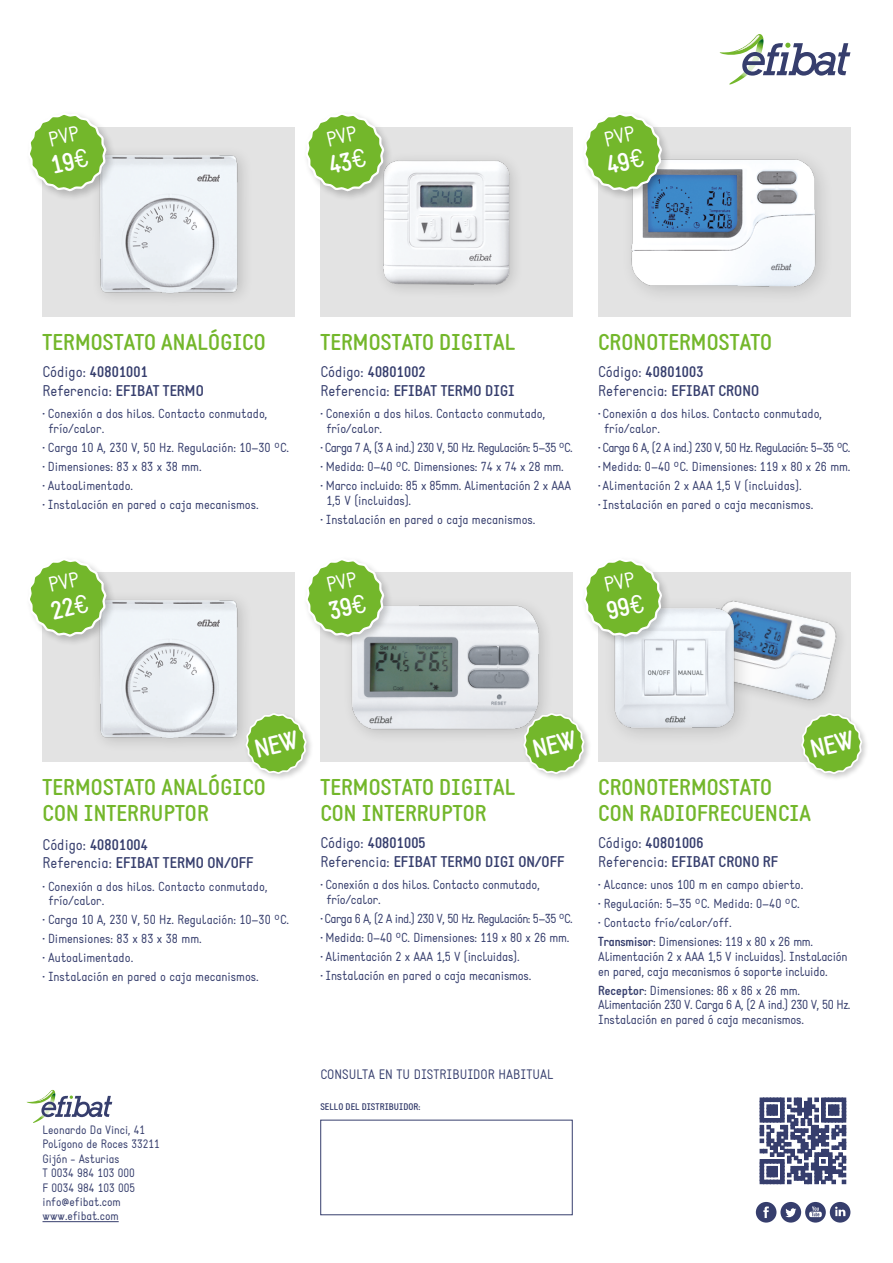
<style>
.page{position:relative;width:893px;height:1263px;background:#fff}
.page>*{position:absolute;margin:0;border:0;box-sizing:border-box;transform-origin:0 0}
.t1{font:700 22.5px/25.5px "Static";color:#73b72b}
.t2{font:700 15.3px/18.9px "Static";color:#363e6d}
.t3{font:13.5px "Static";color:#363e6d}
.t4{font:12.9px/18.9px "Static";letter-spacing:-.005em;color:#363e6d}
.t5{font:12px/14.4px "Static";color:#363e6d}
.t6{font:700 9.45px "Static";color:#363e6d}
.s1{font-weight:400}
.s2{font-weight:700}
.s3{font-family:"DIN"}
</style>
<div class="page">
<svg style="left:719px;top:34px;width:131px;height:51px"></svg>
<div style="left:320px;top:1120px;width:253px;height:95px;border:1px solid #363e6d"></div>
<svg style="left:27px;top:1089px;width:85px;height:34px"></svg>
<hr style="left:43px;top:1221px;width:76px;height:1px;background:#363e6d">
<svg style="left:760px;top:1098px;width:86px;height:86px"></svg>
<svg style="left:756px;top:1202px;width:94px;height:20px"></svg>
<div style="left:43px;top:127px;width:252px;height:190px;background:#e3e3e3"></div>
<div style="left:43px;top:573px;width:252px;height:189px;background:#e3e3e3"></div>
<div style="left:320px;top:127px;width:253px;height:190px;background:#e3e3e3"></div>
<div style="left:320px;top:573px;width:253px;height:189px;background:#e3e3e3"></div>
<div style="left:598px;top:127px;width:252px;height:190px;background:#e3e3e3"></div>
<div style="left:598px;top:573px;width:252px;height:189px;background:#e3e3e3"></div>
<img style="left:631px;top:159px;width:191px;height:134px">
<img style="left:754px;top:604px;width:87px;height:101px">
<img style="left:383px;top:160px;width:132px;height:130px">
<div style="left:90px;top:144px;width:163px;height:163px;background:#000;opacity:.16"></div>
<img style="left:95px;top:152px;width:146px;height:141px">
<div style="left:90px;top:590px;width:163px;height:163px;background:#000;opacity:.16"></div>
<img style="left:95px;top:598px;width:146px;height:141px">
<div style="left:302px;top:110px;width:92px;height:91px;background:#000;opacity:.2"></div>
<div style="left:580px;top:110px;width:92px;height:91px;background:#000;opacity:.2"></div>
<div style="left:25px;top:555px;width:91px;height:91px;background:#000;opacity:.2"></div>
<div style="left:25px;top:110px;width:91px;height:91px;background:#000;opacity:.2"></div>
<div style="left:244px;top:711px;width:70px;height:70px;background:#000;opacity:.2"></div>
<img style="left:351px;top:605px;width:190px;height:129px">
<div style="left:302px;top:555px;width:92px;height:91px;background:#000;opacity:.2"></div>
<div style="left:521px;top:711px;width:71px;height:70px;background:#000;opacity:.2"></div>
<div style="left:602px;top:595px;width:152px;height:152px;background:#000;opacity:.16"></div>
<img style="left:610px;top:606px;width:128px;height:125px">
<div style="left:799px;top:711px;width:70px;height:70px;background:#000;opacity:.2"></div>
<div style="left:580px;top:555px;width:92px;height:91px;background:#000;opacity:.2"></div>
<svg style="left:304px;top:111px;width:82px;height:82px"></svg>
<svg style="left:582px;top:111px;width:81px;height:82px"></svg>
<svg style="left:26px;top:556px;width:82px;height:82px"></svg>
<svg style="left:26px;top:111px;width:82px;height:82px"></svg>
<svg style="left:244px;top:712px;width:64px;height:63px"></svg>
<svg style="left:304px;top:556px;width:82px;height:82px"></svg>
<svg style="left:522px;top:712px;width:64px;height:63px"></svg>
<svg style="left:800px;top:712px;width:63px;height:63px"></svg>
<svg style="left:582px;top:556px;width:81px;height:82px"></svg>
<h1 class="t1" style="left:43px;top:329px;width:225px">TERMOSTATO ANALÓGICO</h1>
<p class="t2" style="left:43px;top:363px;width:163px"><span class="s1">Código:</span> 40801001<br><span class="s1">Referencia:</span> EFIBAT TERMO</p>
<p class="t4" style="left:49px;top:407px;width:221px;line-height:14.7px;text-indent:-6px"><span class="s2">·</span> Conexión a dos hilos. Contacto conmutado, frío/calor.</p>
<p class="t4" style="left:43px;top:438px;width:248px"><span class="s2">·</span> Carga 10 A, 230 V, 50 Hz. Regulación: 10–30 <span class="s3">º</span>C. <span class="s2">·</span> Dimensiones: 83 x 83 x 38 mm.<br><span class="s2">·</span> Autoalimentado.<br><span class="s2">·</span> Instalación en pared o caja mecanismos.</p>
<h1 class="t1" style="left:320px;top:329px;width:197px">TERMOSTATO DIGITAL</h1>
<h1 class="t1" style="left:598px;top:329px;width:176px">CRONOTERMOSTATO</h1>
<p class="t2" style="left:320px;top:363px;width:196px"><span class="s1">Código:</span> 40801002<br><span class="s1">Referencia:</span> EFIBAT TERMO DIGI</p>
<p class="t4" style="left:326px;top:407px;width:221px;line-height:14.7px;text-indent:-6px"><span class="s2">·</span> Conexión a dos hilos. Contacto conmutado, frío/calor.</p>
<p class="t4" style="left:320px;top:438px;width:254px"><span class="s2">·</span> Carga 7 A, (3 A ind.) 230 V, 50 Hz. Regulación: 5–35 <span class="s3">º</span>C. <span class="s2">·</span> Medida: 0–40 <span class="s3">º</span>C. Dimensiones: 74 x 74 x 28 mm.<br><span class="s2">·</span> Marco incluido: 85 x 85mm. Alimentación 2 x AAA</p>
<p class="t4" style="left:320px;top:491px;width:217px;text-indent:6px">1,5 V (incluidas).<br><span class="s2">·</span> Instalación en pared o caja mecanismos.</p>
<p class="t2" style="left:598px;top:363px;width:163px"><span class="s1">Código:</span> 40801003<br><span class="s1">Referencia:</span> EFIBAT CRONO</p>
<p class="t4" style="left:604px;top:407px;width:219px;line-height:14.7px;text-indent:-6px"><span class="s2">·</span> Conexión a dos hilos. Contacto conmutado, frío/calor.</p>
<p class="t4" style="left:598px;top:438px;width:254px"><span class="s2">·</span> Carga 6 A, (2 A ind.) 230 V, 50 Hz. Regulación: 5–35 <span class="s3">º</span>C. <span class="s2">·</span> Medida: 0–40 <span class="s3">º</span>C. Dimensiones: 119 x 80 x 26 mm. <span class="s2">·</span> Alimentación 2 x AAA 1,5 V (incluidas).<br><span class="s2">·</span> Instalación en pared o caja mecanismos.</p>
<h1 class="t1" style="left:43px;top:775px;width:225px">TERMOSTATO ANALÓGICO<br>CON INTERRUPTOR</h1>
<h1 class="t1" style="left:598px;top:775px;width:214px">CRONOTERMOSTATO<br>CON RADIOFRECUENCIA</h1>
<h1 class="t1" style="left:320px;top:775px;width:197px">TERMOSTATO DIGITAL<br>CON INTERRUPTOR</h1>
<p class="t2" style="left:43px;top:835px;width:213px"><span class="s1">Código:</span> 40801004<br><span class="s1">Referencia:</span> EFIBAT TERMO ON/OFF</p>
<p class="t4" style="left:49px;top:879px;width:221px;line-height:14.7px;text-indent:-6px"><span class="s2">·</span> Conexión a dos hilos. Contacto conmutado, frío/calor.</p>
<p class="t4" style="left:43px;top:911px;width:248px"><span class="s2">·</span> Carga 10 A, 230 V, 50 Hz. Regulación: 10–30 <span class="s3">º</span>C. <span class="s2">·</span> Dimensiones: 83 x 83 x 38 mm.<br><span class="s2">·</span> Autoalimentado.<br><span class="s2">·</span> Instalación en pared o caja mecanismos.</p>
<p class="t5" style="left:43px;top:1123px;width:119px">Leonardo Da Vinci, 41<br>Polígono de Roces 33211<br>Gijón - Asturias<br>T 0034 984 103 000<br>F 0034 984 103 005 info@efibat.com www.efibat.com</p>
<p class="t2" style="left:320px;top:833px;width:246px"><span class="s1">Código:</span> 40801005<br><span class="s1">Referencia:</span> EFIBAT TERMO DIGI ON/OFF</p>
<p class="t4" style="left:326px;top:878px;width:215px;line-height:14.7px;text-indent:-6px"><span class="s2">·</span> Conexión a dos hilos. Contacto conmutado, frío/calor.</p>
<p class="t4" style="left:320px;top:909px;width:254px"><span class="s2">·</span> Carga 6 A, (2 A ind.) 230 V, 50 Hz. Regulación: 5–35 <span class="s3">º</span>C. <span class="s2">·</span> Medida: 0–40 <span class="s3">º</span>C. Dimensiones: 119 x 80 x 26 mm. <span class="s2">·</span> Alimentación 2 x AAA 1,5 V (incluidas).<br><span class="s2">·</span> Instalación en pared o caja mecanismos.</p>
<p class="t3" style="left:320px;top:1066px;width:235px">CONSULTA EN TU DISTRIBUIDOR HABITUAL</p>
<p class="t6" style="left:320px;top:1101px;width:102px">SELLO DEL DISTRIBUIDOR:</p>
<p class="t2" style="left:598px;top:833px;width:182px"><span class="s1">Código:</span> 40801006<br><span class="s1">Referencia:</span> EFIBAT CRONO RF</p>
<p class="t4" style="left:598px;top:876px;width:216px"><span class="s2">·</span> Alcance: unos 100 m en campo abierto.<br><span class="s2">·</span> Regulación: 5–35 <span class="s3">º</span>C. Medida: 0–40 <span class="s3">º</span>C.<br><span class="s2">·</span> Contacto frío/calor/off.<br><span class="s2">Transmisor</span>: Dimensiones: 119 x 80 x 26 mm.</p>
<p class="t4" style="left:598px;top:949px;width:251px;line-height:14.7px">Alimentación 2 x AAA 1,5 V incluidas). Instalación en pared, caja mecanismos ó soporte incluido.</p>
<p class="t4" style="left:598px;top:983px;width:254px;line-height:14.7px"><span class="s2">Receptor</span>: Dimensiones: 86 x 86 x 26 mm.<br>Alimentación 230 V. Carga 6 A, (2 A ind.) 230 V, 50 Hz.<br>Instalación en pared ó caja mecanismos.</p>
</div>
